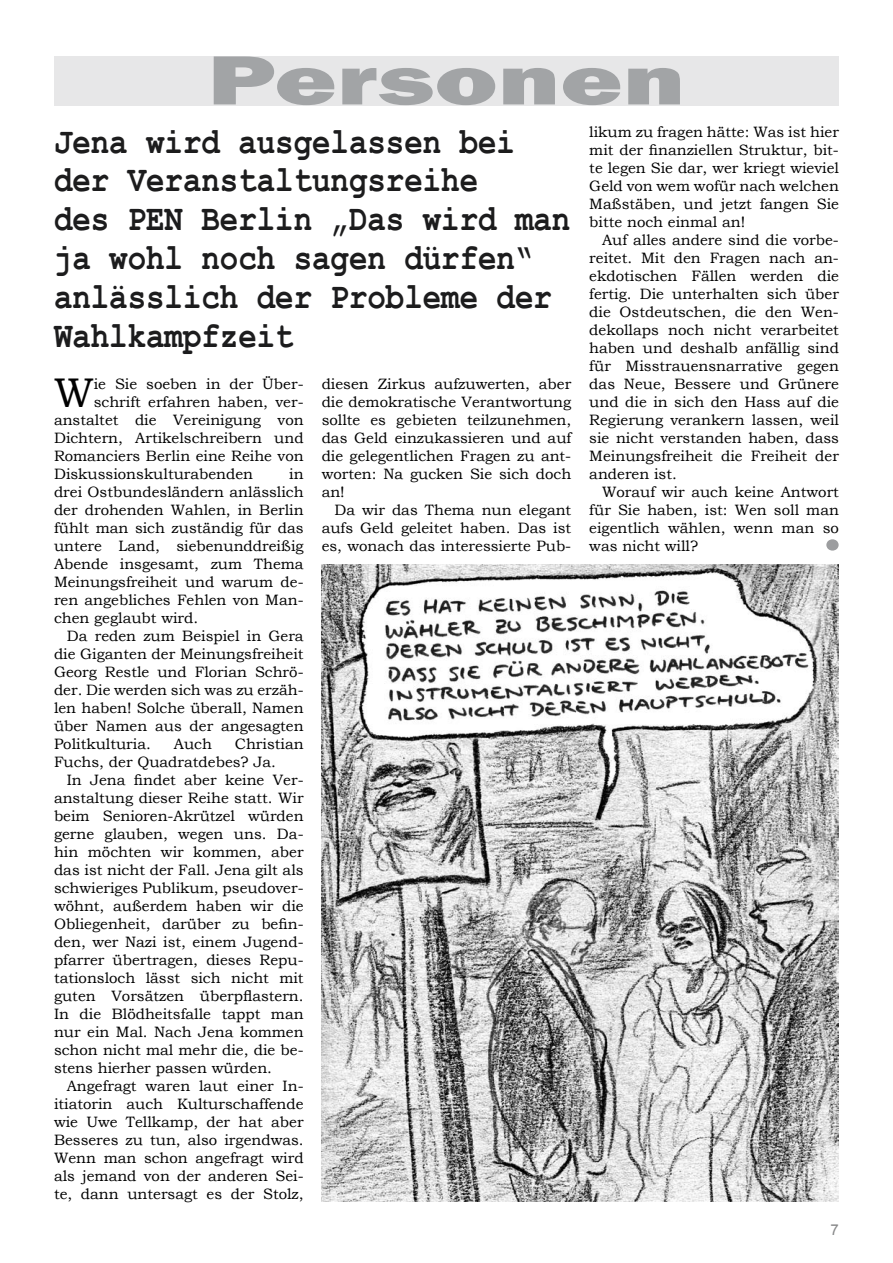
<style>
.page{position:relative;width:893px;height:1263px;background:#fff}
.page>*{position:absolute;margin:0;border:0;box-sizing:border-box;transform-origin:0 0}
.t1{font:800 72px "Franklin Gothic";color:#a2a4a6;scale:1.48 1}
.t2{font:700 61.95px "Bookman Old Style";color:#9c9d9f;scale:1.08 1}
.t3{font:41.4px "Bookman Old Style";color:#000}
.t4{font:700 37.5px/38.8px "Courier New";color:#1c1c1d;scale:.82 1}
.t5{font:15px/18px "Bookman Old Style";color:#000;text-align:justify}
.t6{font:15px "Arial";color:#878889}
</style>
<div class="page">
<div style="left:54px;top:56px;width:785px;height:50px;background:#e7e7e8"></div>
<img style="left:322px;top:565px;width:517px;height:636px">
<h1 class="t1" style="left:208px;top:34px;width:324px">Personen</h1>
<h3 class="t4" style="left:54px;top:120px;width:631px">Jena wird ausgelassen bei der Veranstaltungsreihe<br>des PEN Berlin „Das wird man ja wohl noch sagen dürfen“ anlässlich der Probleme der<br>Wahlkampfzeit</h3>
<h3 class="t3" style="left:54px;top:366px;width:41px">W</h3>
<p class="t5" style="left:94px;top:375px;width:211px">ie Sie soeben in der Über-</p>
<p class="t5" style="left:589px;top:123px;width:251px">likum zu fragen hätte: Was ist hier mit der finanziellen Struktur, bit&shy;te legen Sie dar, wer kriegt wieviel Geld von wem wofür nach welchen Maßstäben, und jetzt fangen Sie bitte noch einmal an!</p>
<p class="t5" style="left:589px;top:231px;width:251px;text-indent:13px">Auf alles andere sind die vorbe&shy;reitet. Mit den Fragen nach an&shy;ekdotischen Fällen werden die fertig. Die unterhalten sich über die Ostdeutschen, die den Wen&shy;dekollaps noch nicht verarbeitet haben und deshalb anfällig sind für Misstrauensnarrative gegen das Neue, Bessere und Grünere und die in sich den Hass auf die Regierung verankern lassen, weil sie nicht verstanden haben, dass Meinungsfreiheit die Freiheit der anderen ist.</p>
<p class="t5" style="left:589px;top:483px;width:251px;text-indent:13px">Worauf wir auch keine Antwort für Sie haben, ist: Wen soll man eigentlich wählen, wenn man so was nicht will?</p>
<p class="t5" style="left:322px;top:375px;width:251px">diesen Zirkus aufzuwerten, aber die demokratische Verantwortung sollte es gebieten teilzunehmen, das Geld einzukassieren und auf die gelegentlichen Fragen zu ant&shy;worten: Na gucken Sie sich doch an!</p>
<p class="t5" style="left:322px;top:501px;width:251px;text-indent:13px">Da wir das Thema nun elegant aufs Geld geleitet haben. Das ist es, wonach das interessierte Pub-</p>
<p class="t5" style="left:94px;top:393px;width:211px">schrift erfahren haben, ver-</p>
<p class="t5" style="left:54px;top:411px;width:251px">anstaltet die Vereinigung von</p>
<p class="t5" style="left:54px;top:429px;width:251px">Dichtern, Artikelschreibern und</p>
<p class="t5" style="left:54px;top:447px;width:251px">Romanciers Berlin eine Reihe von</p>
<p class="t5" style="left:54px;top:465px;width:201px">Diskussionskulturabenden</p>
<p class="t5" style="left:54px;top:465px;width:251px;text-indent:235px">in drei Ostbundesländern anlässlich der drohenden Wahlen, in Berlin fühlt man sich zuständig für das untere Land, siebenunddreißig Abende insgesamt, zum Thema Meinungsfreiheit und warum de&shy;ren angebliches Fehlen von Man&shy;chen geglaubt wird.</p>
<p class="t5" style="left:54px;top:627px;width:251px;text-indent:13px">Da reden zum Beispiel in Gera die Giganten der Meinungsfreiheit Georg Restle und Florian Schrö&shy;der. Die werden sich was zu erzäh&shy;len haben! Solche überall, Namen über Namen aus der angesagten Politkulturia.</p>
<h2 class="t2" style="left:821px;top:484px;width:23px">.</h2>
<p class="t5" style="left:54px;top:735px;width:251px;text-indent:181px">Christian<br>Fuchs, der Quadratdebes? Ja.</p>
<p class="t5" style="left:54px;top:771px;width:251px;text-indent:13px">In Jena findet aber keine Ver&shy;anstaltung dieser Reihe statt. Wir beim Senioren-Akrützel würden gerne glauben, wegen uns. Da&shy;hin möchten wir kommen, aber das ist nicht der Fall. Jena gilt als schwieriges Publikum, pseudover&shy;wöhnt, außerdem haben wir die Obliegenheit, darüber zu befin&shy;den, wer Nazi ist, einem Jugend&shy;pfarrer übertragen, dieses Repu&shy;tationsloch lässt sich nicht mit guten Vorsätzen überpflastern.<br>In die Blödheitsfalle tappt man nur ein Mal. Nach Jena kommen schon nicht mal mehr die, die be&shy;stens hierher passen würden.</p>
<p class="t5" style="left:54px;top:1077px;width:251px;text-indent:13px">Angefragt waren laut einer In&shy;itiatorin auch Kulturschaffende wie Uwe Tellkamp, der hat aber Besseres zu tun, also irgendwas.<br>Wenn man schon angefragt wird als jemand von der anderen Sei&shy;te, dann untersagt es der Stolz,</p>
<p class="t5" style="left:174px;top:735px;width:40px">Auch</p>
<p class="t6" style="left:831px;top:1220px;width:10px">7</p>
</div>
